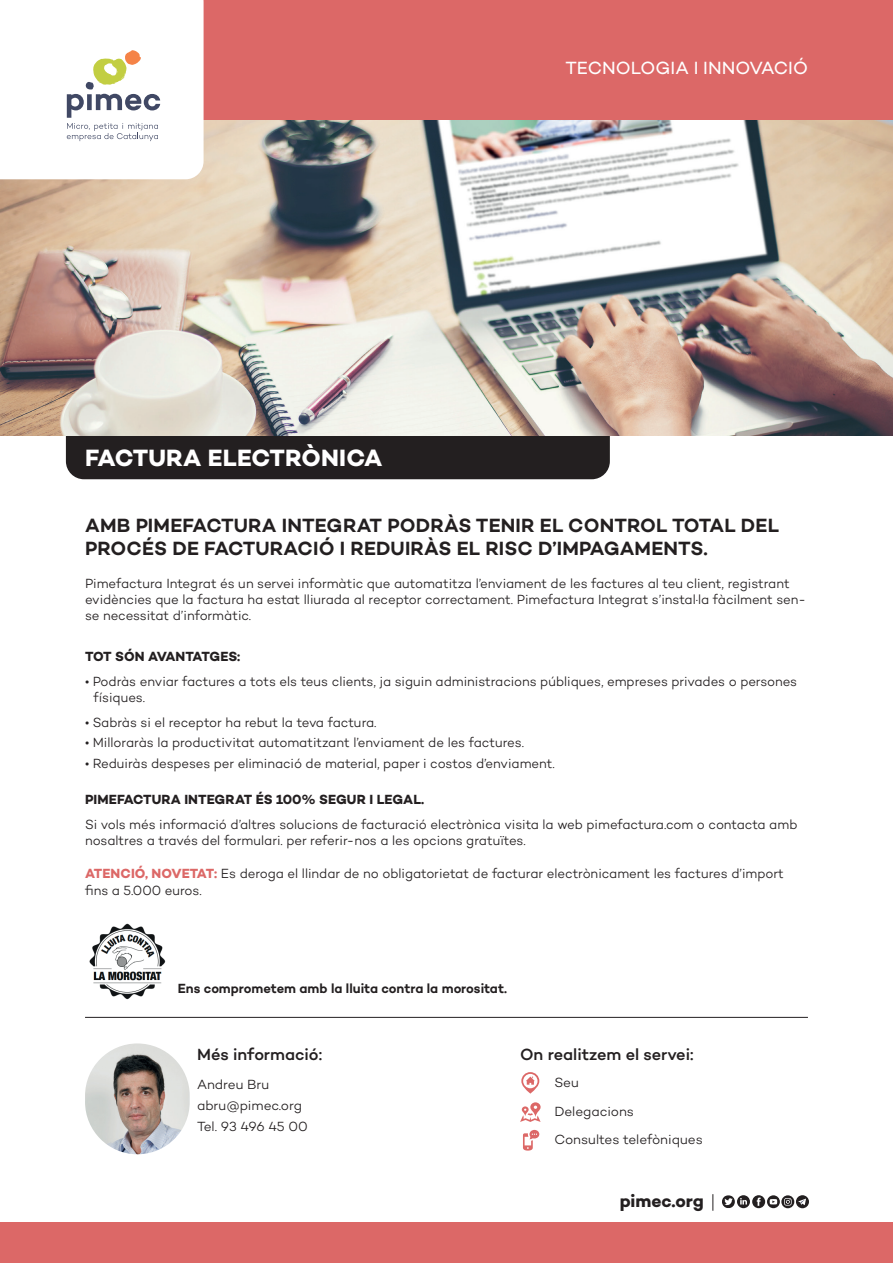
<style>
.page{position:relative;width:893px;height:1263px;background:#fff}
.page>*{position:absolute;margin:0;border:0;box-sizing:border-box;transform-origin:0 0}
.t1{font:700 24px "Campton";color:#fff}
.t2{font:600 19.5px/23.4px "Campton";letter-spacing:.01em;color:#231f20}
.t3{font:18px "Campton";color:#fff}
.t4{font:700 17.55px "Campton";letter-spacing:-.005em;color:#231f20}
.t5{font:500 16.5px "Campton";letter-spacing:-.005em;color:#231f20}
.t6{font:300 13.5px/16.2px "Campton";letter-spacing:-.005em;color:#231f20}
.t7{font:600 13.5px "Campton";letter-spacing:-.005em;color:#231f20}
.t8{font:700 13.5px "Campton";color:#231f20}
.t9{font:700 13.5px "Campton";letter-spacing:-.04em;color:#231f20}
.s1{font-weight:700;color:#dc6867}
</style>
<div class="page">
<div style="left:66px;top:415px;width:544px;height:64px;background:#231f20;border-radius:18px"></div>
<img style="left:0;top:119px;width:893px;height:316px">
<div style="left:0;top:0;width:893px;height:119px;background:#dc6867"></div>
<div style="left:0;top:1222px;width:893px;height:41px;background:#dc6867"></div>
<svg style="left:0;top:0;width:204px;height:179px"></svg>
<hr style="left:85px;top:1017px;width:723px;height:1px;background:#231f20">
<svg style="left:713px;top:1194px;width:1px;height:17px"></svg>
<svg style="left:737px;top:1195px;width:13px;height:13px"></svg>
<div style="left:752px;top:1195px;width:13px;height:13px;background:#231f20;border-radius:50%"></div>
<svg style="left:722px;top:1195px;width:25px;height:13px"></svg>
<svg style="left:757px;top:1197px;width:4px;height:9px"></svg>
<svg style="left:767px;top:1195px;width:42px;height:13px"></svg>
<img style="left:85px;top:1043px;width:105px;height:111px;border-radius:52px">
<svg style="left:520px;top:1102px;width:21px;height:20px"></svg>
<svg style="left:523px;top:1130px;width:16px;height:20px"></svg>
<svg style="left:521px;top:1072px;width:18px;height:22px"></svg>
<img style="left:89px;top:923px;width:77px;height:77px">
<h1 class="t1" style="left:85px;top:442px;width:299px">FACTURA ELECTRÒNICA</h1>
<h3 class="t3" style="left:565px;top:57px;width:244px">TECNOLOGIA I INNOVACIÓ</h3>
<h2 class="t2" style="left:85px;top:513px;width:695px">AMB PIMEFACTURA INTEGRAT PODRÀS TENIR EL CONTROL TOTAL DEL<br>PROCÉS DE FACTURACIÓ I REDUIRÀS EL RISC D’IMPAGAMENTS.</h2>
<p class="t6" style="left:85px;top:575px;width:722px">Pimefactura Integrat és un servei informàtic que automatitza l’enviament de les factures al teu client, registrant evidències que la factura ha estat lliurada al receptor correctament. Pimefactura Integrat s’instal·la fàcilment sen&shy;se necessitat d’informàtic.</p>
<p class="t9" style="left:85px;top:648px;width:157px">TOT SÓN AVANTATGES:</p>
<p class="t6" style="left:94px;top:673px;width:705px;text-indent:-9px">• Podràs enviar factures a tots els teus clients, ja siguin administracions públiques, empreses privades o persones físiques.</p>
<p class="t6" style="left:85px;top:714px;width:293px">• Sabràs si el receptor ha rebut la teva factura.</p>
<p class="t6" style="left:85px;top:734px;width:441px">• Milloraràs la productivitat automatitzant l’enviament de les factures.</p>
<p class="t6" style="left:85px;top:755px;width:471px">• Reduiràs despeses per eliminació de material, paper i costos d’enviament.</p>
<p class="t8" style="left:85px;top:791px;width:341px">PIMEFACTURA INTEGRAT ÉS 100% SEGUR I LEGAL.</p>
<p class="t6" style="left:85px;top:816px;width:714px">Si vols més informació d’altres solucions de facturació electrònica visita la web pimefactura.com o contacta amb nosaltres a través del formulari. per referir-nos a les opcions gratuïtes.</p>
<p class="t6" style="left:85px;top:865px;width:700px"><span class="s1">ATENCIÓ, NOVETAT:</span> Es deroga el llindar de no obligatorietat de facturar electrònicament les factures d’import fins a 5.000 euros.</p>
<p class="t7" style="left:178px;top:980px;width:331px">Ens comprometem amb la lluita contra la morositat.</p>
<p class="t5" style="left:197px;top:1044px;width:127px">Més informació:</p>
<p class="t6" style="left:197px;top:1074px;width:112px;line-height:21px">Andreu Bru abru@pimec.org<br>Tel. 93 496 45 00</p>
<p class="t5" style="left:520px;top:1044px;width:175px">On realitzem el servei:</p>
<p class="t6" style="left:554px;top:1068px;width:150px;line-height:28.5px">Seu<br>Delegacions<br>Consultes telefòniques</p>
<p class="t4" style="left:620px;top:1190px;width:86px">pimec.org</p>
</div>
